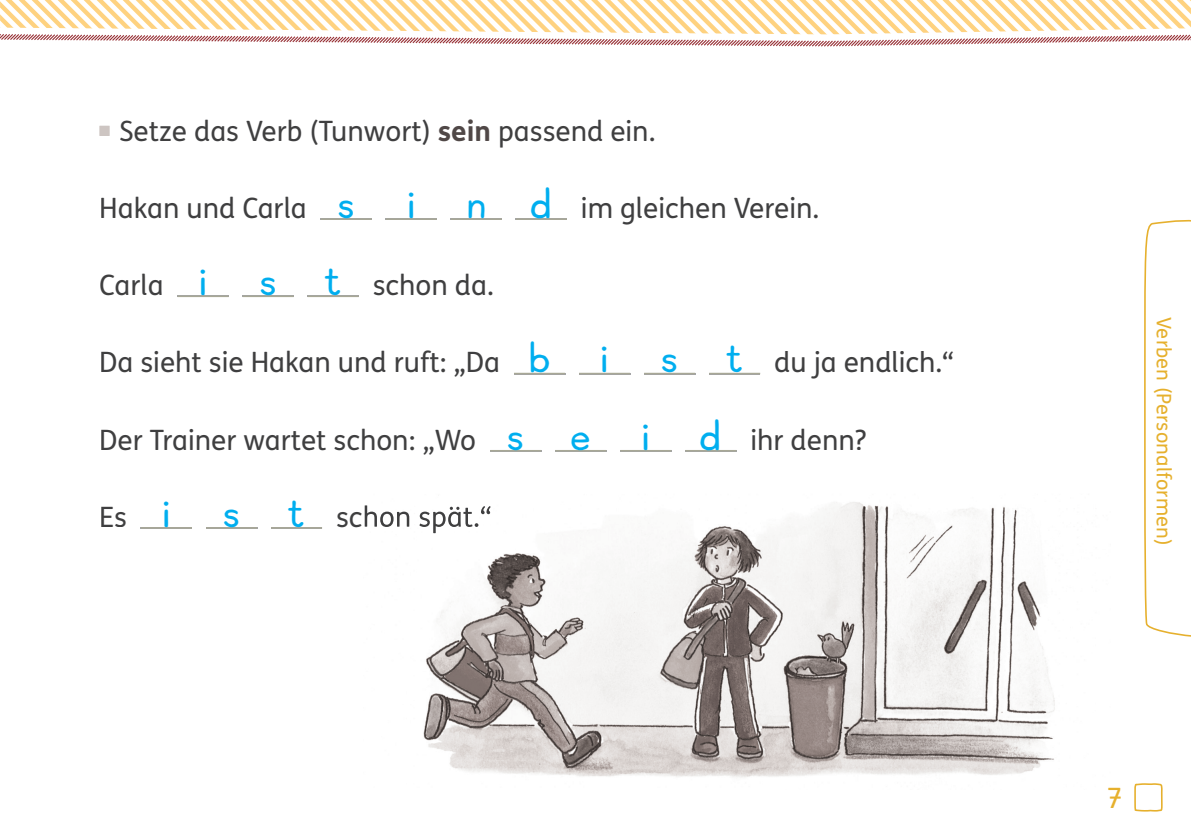
<style>
.page{position:relative;width:1191px;height:840px;background:#fff}
.page>*{position:absolute;margin:0;border:0;box-sizing:border-box;transform-origin:0 0}
.t1{font:48px "Klett GS Norm";letter-spacing:1.04em;color:#00aeef}
.t2{font:28px "FS Klett GSV";color:#3f3f40}
.t3{font:28px "FS Klett GSV";color:#e6b02d}
.t4{font:20px "FS Klett GSV";letter-spacing:.01em;color:#e6b02d}
.s1{font-weight:700;color:#504847}
</style>
<div class="page">
<img style="left:423px;top:502px;width:632px;height:276px">
<img style="left:364px;top:505px;width:126px;height:28px">
<hr style="left:321px;top:218px;width:51px;height:2px;background:#a8a896">
<hr style="left:386px;top:218px;width:51px;height:2px;background:#a8a896">
<hr style="left:451px;top:218px;width:51px;height:2px;background:#a8a896">
<hr style="left:516px;top:218px;width:51px;height:2px;background:#a8a896">
<hr style="left:178px;top:295px;width:51px;height:2px;background:#a8a896">
<hr style="left:243px;top:295px;width:51px;height:2px;background:#a8a896">
<hr style="left:308px;top:295px;width:51px;height:2px;background:#a8a896">
<hr style="left:514px;top:372px;width:51px;height:2px;background:#a8a896">
<hr style="left:579px;top:372px;width:51px;height:2px;background:#a8a896">
<hr style="left:644px;top:372px;width:51px;height:2px;background:#a8a896">
<hr style="left:709px;top:372px;width:51px;height:2px;background:#a8a896">
<hr style="left:490px;top:449px;width:51px;height:2px;background:#a8a896">
<hr style="left:555px;top:449px;width:51px;height:2px;background:#a8a896">
<hr style="left:620px;top:449px;width:51px;height:2px;background:#a8a896">
<hr style="left:685px;top:449px;width:51px;height:2px;background:#a8a896">
<hr style="left:141px;top:527px;width:51px;height:1px;background:#a8a896">
<hr style="left:206px;top:527px;width:51px;height:1px;background:#a8a896">
<hr style="left:271px;top:527px;width:51px;height:1px;background:#a8a896">
<svg style="left:1144px;top:219px;width:47px;height:418px"></svg>
<svg style="left:0;top:0;width:1191px;height:32px"></svg>
<svg style="left:0;top:32px;width:1191px;height:15px"></svg>
<svg style="left:1134px;top:783px;width:29px;height:28px"></svg>
<p class="t2" style="left:119px;top:111px;width:538px">Setze das Verb (Tunwort) <span class="s1">sein</span> passend ein.</p>
<h1 class="t1" style="left:338px;top:176px;width:216px">sind</h1>
<p class="t2" style="left:99px;top:189px;width:209px">Hakan und Carla</p>
<p class="t2" style="left:581px;top:189px;width:240px">im gleichen Verein.</p>
<h1 class="t1" style="left:199px;top:253px;width:144px">ist</h1>
<p class="t2" style="left:99px;top:266px;width:66px">Carla</p>
<p class="t2" style="left:373px;top:266px;width:122px">schon da.</p>
<h1 class="t1" style="left:528px;top:330px;width:216px">bist</h1>
<p class="t2" style="left:99px;top:343px;width:402px">Da sieht sie Hakan und ruft: „Da</p>
<p class="t2" style="left:774px;top:343px;width:182px">du ja endlich.“</p>
<h1 class="t1" style="left:507px;top:407px;width:216px">seid</h1>
<p class="t2" style="left:99px;top:420px;width:378px">Der Trainer wartet schon: „Wo</p>
<p class="t2" style="left:750px;top:420px;width:117px">ihr denn?</p>
<p class="t2" style="left:99px;top:497px;width:29px">Es</p>
<h1 class="t1" style="left:162px;top:484px;width:144px">ist</h1>
<p class="t4" style="left:1177px;top:317px;width:230px;rotate:90deg">Verben (Personalformen)</p>
<p class="t3" style="left:1107px;top:778px;width:17px">7</p>
</div>
